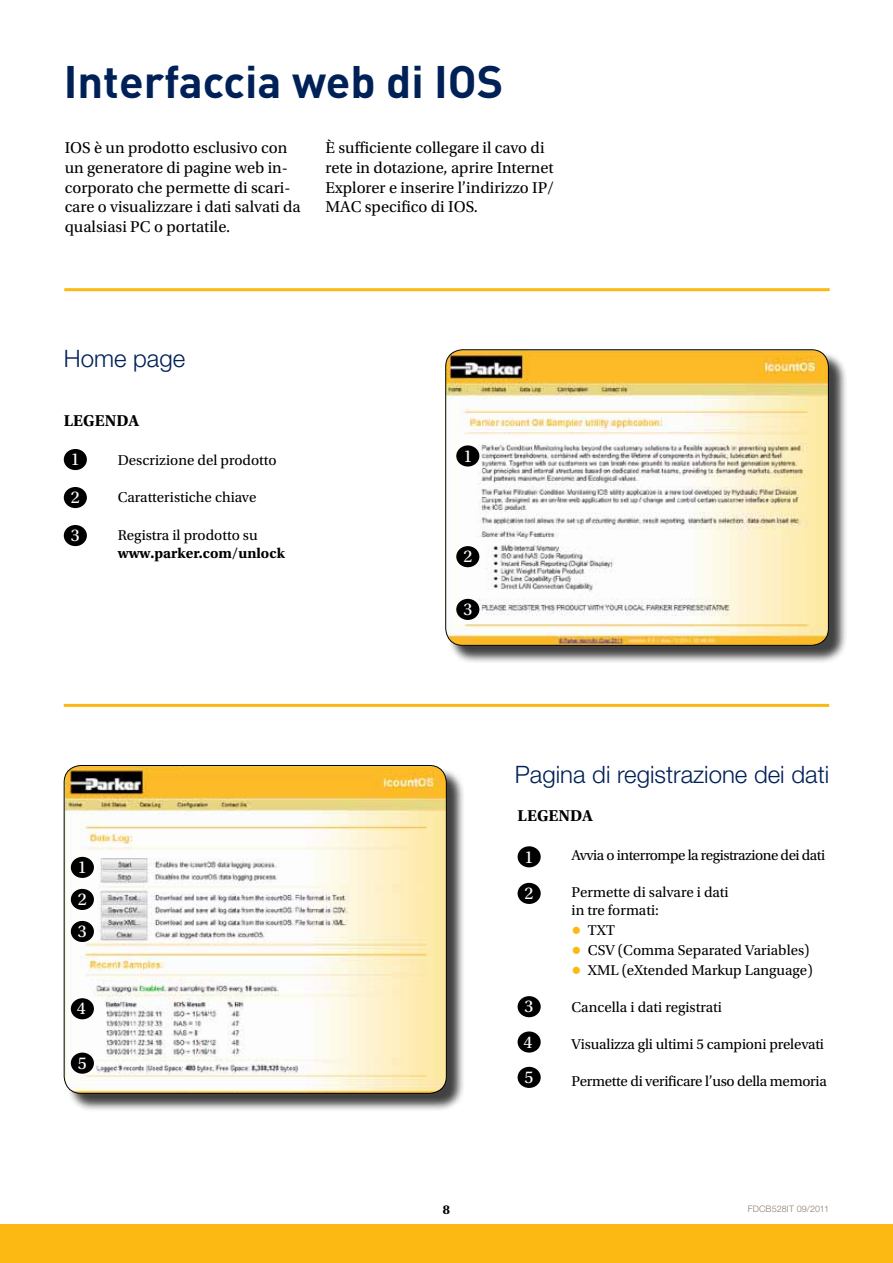
<style>
.page{position:relative;width:893px;height:1263px;background:#fff}
.page>*{position:absolute;margin:0;border:0;box-sizing:border-box;transform-origin:0 0}
.t1{font:700 45px "DINOT";color:#002157}
.t2{font:300 24px "Helvetica Neue LT Std";color:#002157}
.t3{font:18px/35.4px "Utopia Std";color:#fff;text-align:justify}
.t4{font:16.5px/19.8px "Utopia Std";color:#000}
.t5{font:700 16.5px "Utopia Std";letter-spacing:.005em;color:#000}
.t6{font:15px/18px "Utopia Std";letter-spacing:-.005em;color:#000}
.t7{font:15px "Utopia Std";letter-spacing:-.03em;color:#000}
.t8{font:700 15px "Utopia Std";color:#000}
.t9{font:700 13.5px "Utopia Std";color:#000}
.t10{font:300 9px "Helvetica Neue LT Std";letter-spacing:.02em;color:#887d6e}
.s1{font-family:"Verdana";font-weight:700;font-size:16.5px;color:#fdb913}
</style>
<div class="page">
<div style="left:0;top:1224px;width:893px;height:39px;background:#fdb913"></div>
<hr style="left:64px;top:288px;width:766px;height:3px;background:#fdb913">
<hr style="left:64px;top:704px;width:765px;height:3px;background:#fdb913">
<div style="left:448px;top:352px;width:400px;height:312px;background:#000;opacity:.75"></div>
<img style="left:446px;top:350px;width:382px;height:295px">
<div style="left:445px;top:349px;width:384px;height:297px;border:1px solid #000;border-radius:17px"></div>
<div style="left:64px;top:449px;width:23px;height:21px;background:#000;border-radius:50%"></div>
<div style="left:456px;top:445px;width:23px;height:21px;background:#000;border-radius:50%"></div>
<div style="left:456px;top:599px;width:23px;height:21px;background:#000;border-radius:50%"></div>
<div style="left:64px;top:525px;width:23px;height:21px;background:#000;border-radius:50%"></div>
<div style="left:456px;top:546px;width:23px;height:21px;background:#000;border-radius:50%"></div>
<div style="left:64px;top:487px;width:23px;height:21px;background:#000;border-radius:50%"></div>
<div style="left:518px;top:846px;width:23px;height:21px;background:#000;border-radius:50%"></div>
<div style="left:518px;top:996px;width:23px;height:21px;background:#000;border-radius:50%"></div>
<div style="left:518px;top:1031px;width:23px;height:21px;background:#000;border-radius:50%"></div>
<div style="left:518px;top:1067px;width:23px;height:21px;background:#000;border-radius:50%"></div>
<div style="left:518px;top:883px;width:23px;height:21px;background:#000;border-radius:50%"></div>
<div style="left:66px;top:767px;width:400px;height:345px;background:#000;opacity:.75"></div>
<img style="left:64px;top:765px;width:382px;height:328px">
<div style="left:64px;top:765px;width:383px;height:329px;border:1px solid #000;border-radius:17px"></div>
<div style="left:71px;top:857px;width:23px;height:21px;background:#000;border-radius:50%"></div>
<div style="left:71px;top:921px;width:23px;height:21px;background:#000;border-radius:50%"></div>
<div style="left:71px;top:998px;width:23px;height:21px;background:#000;border-radius:50%"></div>
<div style="left:71px;top:1052px;width:23px;height:22px;background:#000;border-radius:50%"></div>
<div style="left:71px;top:889px;width:23px;height:21px;background:#000;border-radius:50%"></div>
<h1 class="t1" style="left:64px;top:51px;width:441px">Interfaccia web di IOS</h1>
<p class="t4" style="left:65px;top:138px;width:238px">IOS è un prodotto esclusivo con un generatore di pagine web in&shy;corporato che permette di scari&shy;care o visualizzare i dati salvati da qualsiasi PC o portatile.</p>
<p class="t4" style="left:326px;top:138px;width:230px">È sufficiente collegare il cavo di rete in dotazione, aprire Internet<br>Explorer e inserire l’indirizzo IP/<br>MAC specifico di IOS.</p>
<h2 class="t2" style="left:64px;top:344px;width:123px">Home page</h2>
<p class="t5" style="left:64px;top:411px;width:77px">LEGENDA</p>
<p class="t6" style="left:118px;top:452px;width:160px">Descrizione del prodotto</p>
<p class="t6" style="left:118px;top:489px;width:140px">Caratteristiche chiave</p>
<p class="t6" style="left:118px;top:526px;width:141px">Registra il prodotto su</p>
<p class="t8" style="left:118px;top:544px;width:169px">www.parker.com/unlock</p>
<p class="t3" style="left:71px;top:442px;width:10px">1</p>
<p class="t3" style="left:463px;top:438px;width:10px">1</p>
<p class="t3" style="left:71px;top:480px;width:10px">2</p>
<p class="t3" style="left:71px;top:518px;width:10px">3</p>
<p class="t3" style="left:463px;top:539px;width:10px">2</p>
<p class="t3" style="left:78px;top:850px;width:10px">1</p>
<p class="t3" style="left:78px;top:882px;width:10px">2</p>
<p class="t3" style="left:78px;top:914px;width:10px">3</p>
<p class="t3" style="left:77px;top:991px;width:10px">4</p>
<p class="t3" style="left:78px;top:1045px;width:10px">5</p>
<p class="t3" style="left:463px;top:592px;width:10px">3</p>
<h2 class="t2" style="left:515px;top:759px;width:316px">Pagina di registrazione dei dati</h2>
<p class="t5" style="left:518px;top:806px;width:77px">LEGENDA</p>
<p class="t7" style="left:572px;top:847px;width:255px">Avvia o interrompe la registrazione dei dati</p>
<p class="t6" style="left:572px;top:884px;width:159px">Permette di salvare i dati in tre formati:</p>
<p class="t6" style="left:572px;top:922px;width:45px"><span class="s1">●</span> TXT</p>
<p class="t6" style="left:572px;top:941px;width:240px"><span class="s1">●</span> CSV (Comma Separated Variables)</p>
<p class="t6" style="left:572px;top:961px;width:243px"><span class="s1">●</span> XML (eXtended Markup Language)</p>
<p class="t6" style="left:572px;top:998px;width:152px">Cancella i dati registrati</p>
<p class="t6" style="left:572px;top:1035px;width:254px">Visualizza gli ultimi 5 campioni prelevati</p>
<p class="t6" style="left:572px;top:1073px;width:257px">Permette di verificare l’uso della memoria</p>
<p class="t3" style="left:525px;top:839px;width:10px">1</p>
<p class="t3" style="left:525px;top:876px;width:10px">2</p>
<p class="t3" style="left:524px;top:989px;width:12px">3<br>4<br>5</p>
<p class="t9" style="left:443px;top:1202px;width:9px">8</p>
<p class="t10" style="left:748px;top:1203px;width:83px">FDCB528IT 09/2011</p>
</div>
